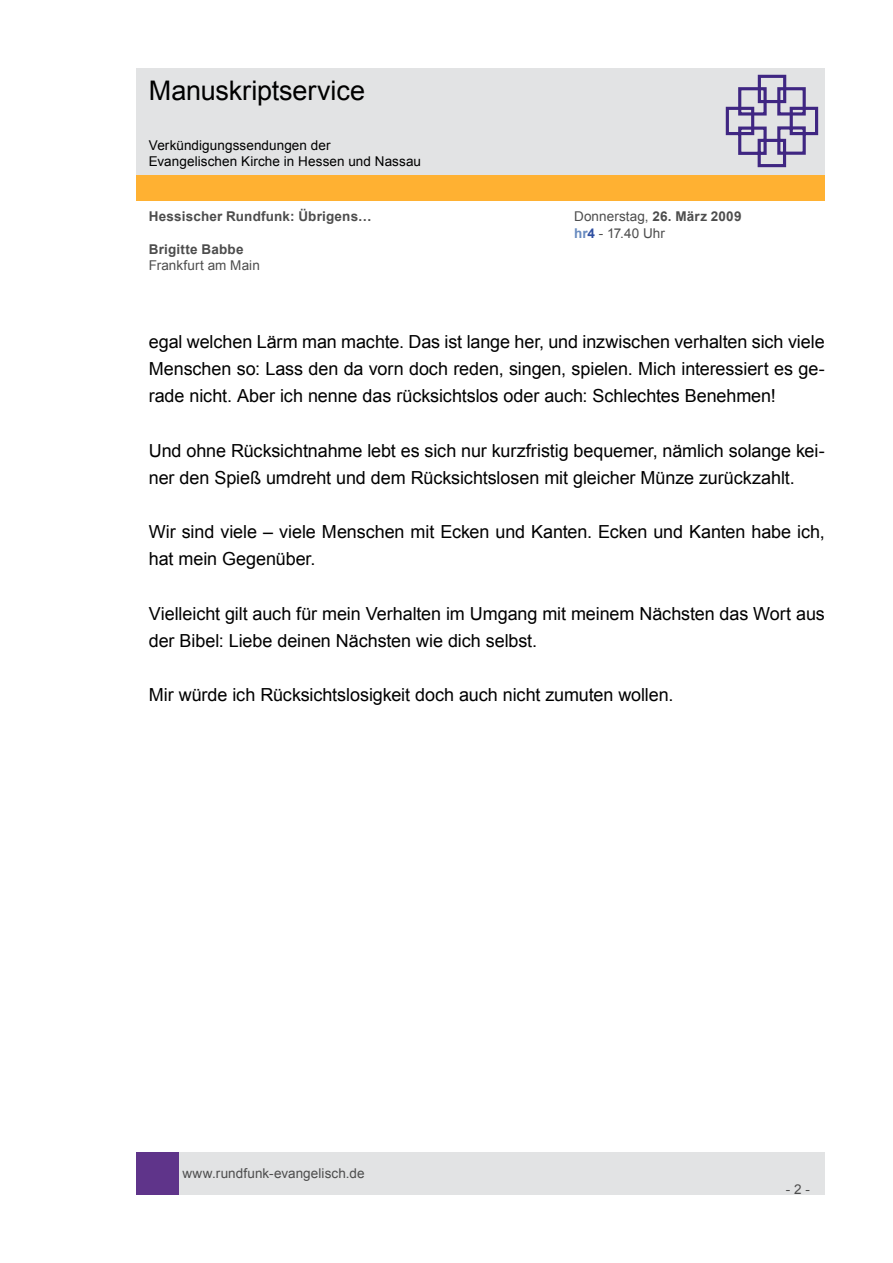
<style>
.page{position:relative;width:893px;height:1263px;background:#fff}
.page>*{position:absolute;margin:0;border:0;box-sizing:border-box;transform-origin:0 0}
.t1{font:27px "Arial";letter-spacing:-.005em;color:#000}
.t2{font:18px/27.2px "Arial";letter-spacing:-.005em;color:#000}
.t3{font:13.5px/16.2px "Arial";letter-spacing:.005em;color:#4d4d4d}
.t4{font:13.5px/16.2px "Arial";letter-spacing:.005em;color:#000}
.t5{font:700 13.5px "Arial";letter-spacing:.015em;color:#4d4d4d}
.s1{font-weight:700}
.s2{font-weight:700;color:#688bc0}
.s3{font-weight:700;color:#2f4fa1}
</style>
<div class="page">
<div style="left:179px;top:1152px;width:646px;height:43px;background:#e2e3e4"></div>
<div style="left:136px;top:1152px;width:43px;height:43px;background:#5f348a"></div>
<div style="left:136px;top:175px;width:689px;height:26px;background:#ffb132"></div>
<div style="left:136px;top:68px;width:689px;height:106px;background:#e2e3e4"></div>
<svg style="left:725px;top:74px;width:94px;height:94px"></svg>
<h1 class="t1" style="left:149px;top:73px;width:218px">Manuskriptservice</h1>
<p class="t4" style="left:149px;top:137px;width:274px">Verkündigungssendungen der<br>Evangelischen Kirche in Hessen und Nassau</p>
<p class="t5" style="left:149px;top:208px;width:224px">Hessischer Rundfunk: Übrigens…</p>
<p class="t3" style="left:574px;top:209px;width:169px">Donnerstag, <span class="s1">26. März 2009 </span><span class="s2">hr</span><span class="s3">4</span> - 17.40 Uhr</p>
<p class="t5" style="left:149px;top:240px;width:96px">Brigitte Babbe</p>
<p class="t3" style="left:149px;top:257px;width:113px">Frankfurt am Main</p>
<p class="t2" style="left:149px;top:328px;width:678px;text-align:justify">egal welchen Lärm man machte. Das ist lange her, und inzwischen verhalten sich viele Menschen so: Lass den da vorn doch reden, singen, spielen. Mich interessiert es ge&shy;rade nicht. Aber ich nenne das rücksichtslos oder auch: Schlechtes Benehmen!</p>
<p class="t2" style="left:149px;top:437px;width:678px">Und ohne Rücksichtnahme lebt es sich nur kurzfristig bequemer, nämlich solange kei&shy;ner den Spieß umdreht und dem Rücksichtslosen mit gleicher Münze zurückzahlt.</p>
<p class="t2" style="left:149px;top:518px;width:678px">Wir sind viele – viele Menschen mit Ecken und Kanten. Ecken und Kanten habe ich, hat mein Gegenüber.</p>
<p class="t2" style="left:149px;top:600px;width:678px">Vielleicht gilt auch für mein Verhalten im Umgang mit meinem Nächsten das Wort aus der Bibel: Liebe deinen Nächsten wie dich selbst.</p>
<p class="t2" style="left:149px;top:682px;width:526px">Mir würde ich Rücksichtslosigkeit doch auch nicht zumuten wollen.</p>
<p class="t3" style="left:182px;top:1165px;width:184px">www.rundfunk-evangelisch.de</p>
<p class="t3" style="left:786px;top:1181px;width:26px">- 2 -</p>
</div>
